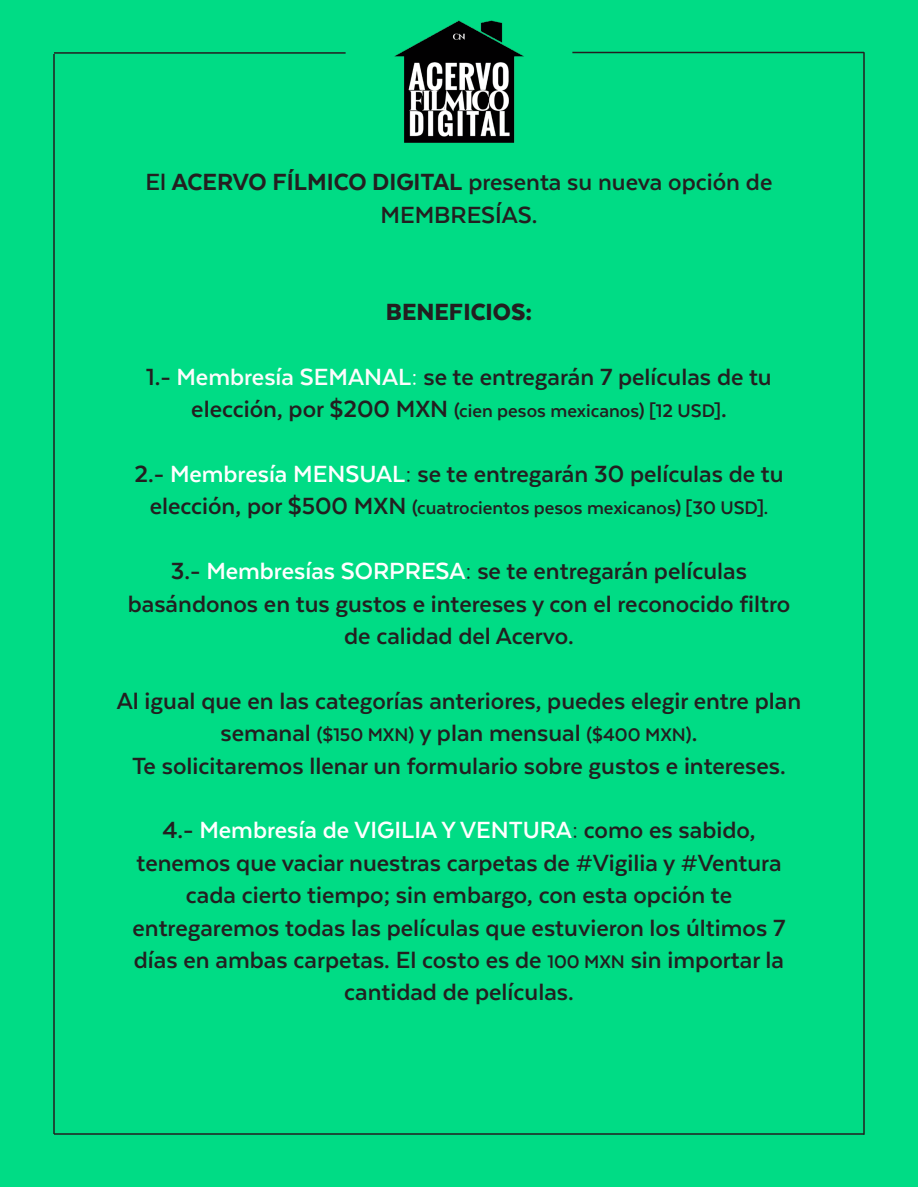
<style>
.page{position:relative;width:918px;height:1188px;background:#fff}
.page>*{position:absolute;margin:0;border:0;box-sizing:border-box;transform-origin:0 0}
.t1{font:700 27px/32.4px "Texta";color:#231f20;text-align:center}
.t2{font:900 27px "Texta";color:#231f20}
.t3{font:700 21px "Texta";color:#231f20}
.s1{font-weight:800}
.s2{color:#fcfcfc}
.s3{font-size:27px}
.s4{color:#fff}
.s5{font-size:21px}
</style>
<div class="page">
<div style="left:0;top:0;width:918px;height:1187px;background:#00dc85"></div>
<img style="left:369px;top:0;width:180px;height:171px">
<hr style="left:54px;top:52px;width:292px;height:2px;background:#231f20">
<hr style="left:572px;top:52px;width:292px;height:1px;background:#231f20">
<hr style="left:54px;top:1133px;width:810px;height:2px;background:#231f20">
<hr style="left:863px;top:52px;width:2px;height:1083px;background:#231f20">
<hr style="left:53px;top:54px;width:2px;height:1080px;background:#231f20">
<p class="t1" style="left:146px;top:166px;width:628px">El <span class="s1">ACERVO FÍLMICO DIGITAL</span> presenta su nueva opción de<br>MEMBRESÍAS.</p>
<p class="t2" style="left:386px;top:298px;width:148px">BENEFICIOS:</p>
<p class="t1" style="left:146px;top:360px;width:627px">1.- <span class="s2">Membresía SEMANAL:</span> se te entregarán 7 películas de tu</p>
<p class="t3" style="left:191px;top:400px;width:537px"><span class="s3">elección, por $200 MXN</span> (cien pesos mexicanos) [12 USD]<span class="s3">.</span></p>
<p class="t1" style="left:134px;top:457px;width:651px">2.- <span class="s4">Membresía MENSUAL</span>: se te entregarán 30 películas de tu</p>
<p class="t3" style="left:150px;top:497px;width:620px"><span class="s3">elección, por $500 MXN</span> (cuatrocientos pesos mexicanos) [30 USD].</p>
<p class="t1" style="left:128px;top:555px;width:664px">3.- <span class="s4">Membresías SORPRESA</span>: se te entregarán películas basándonos en tus gustos e intereses y con el reconocido filtro de calidad del Acervo.</p>
<p class="t1" style="left:117px;top:684px;width:686px">Al igual que en las categorías anteriores, puedes elegir entre plan semanal <span class="s5">($150 MXN)</span> y plan mensual <span class="s5">($400 MXN)</span>.</p>
<p class="t1" style="left:132px;top:749px;width:655px">Te solicitaremos llenar un formulario sobre gustos e intereses.</p>
<p class="t1" style="left:133px;top:814px;width:654px">4.- <span class="s4">Membresía de VIGILIA Y VENTURA</span>: como es sabido, tenemos que vaciar nuestras carpetas de #Vigilia y #Ventura cada cierto tiempo; sin embargo, con esta opción te entregaremos todas las películas que estuvieron los últimos 7 días en ambas carpetas. El costo es de <span class="s5">100 MXN</span> sin importar la cantidad de películas.</p>
</div>
